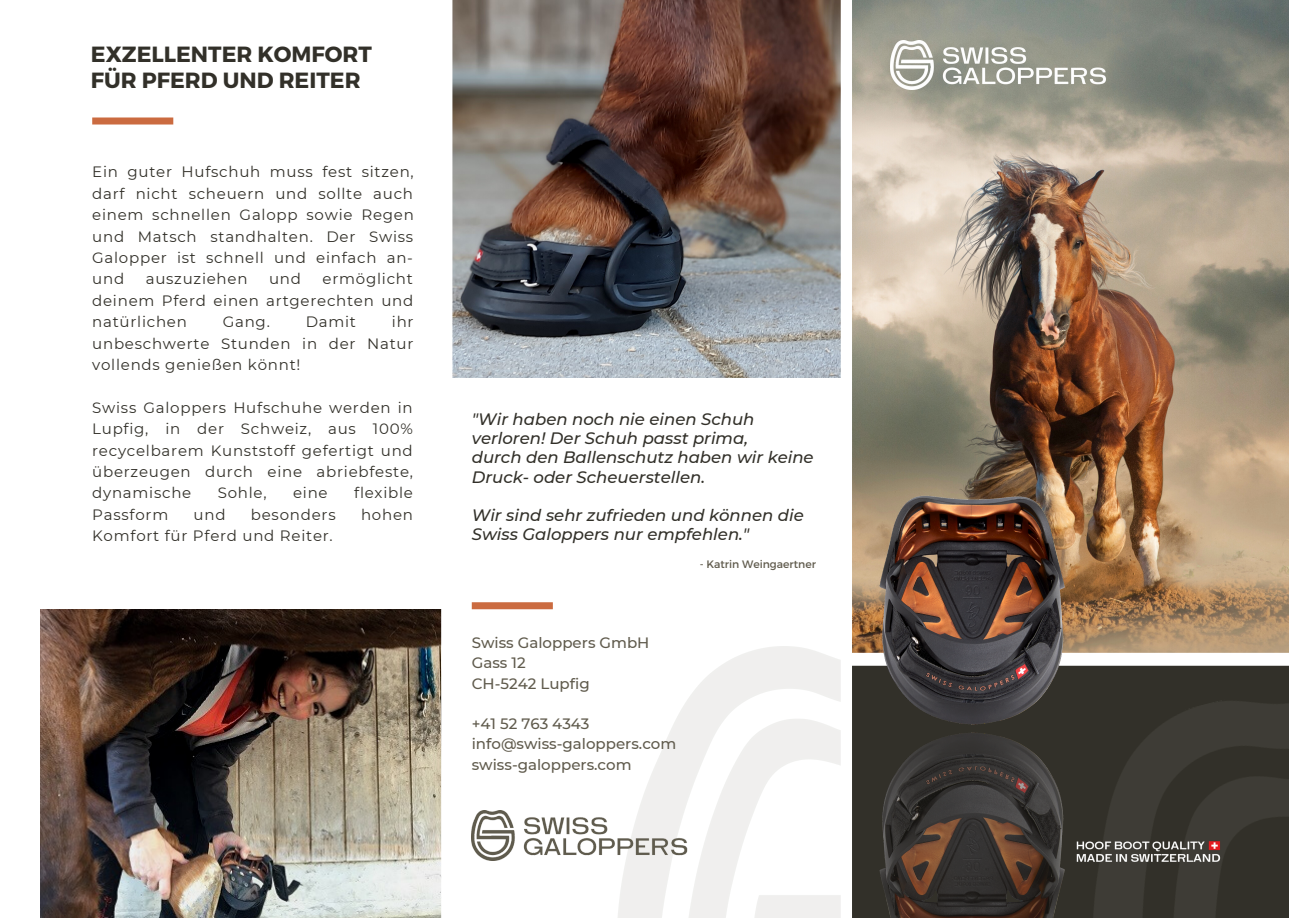
<style>
.page{position:relative;width:1289px;height:918px;background:#fff}
.page>*{position:absolute;margin:0;border:0;box-sizing:border-box;transform-origin:0 0}
.t1{font:700 21.9px/25.8px "Montserrat";color:#323029}
.t2{font:italic 500 16.5px/19.2px "Montserrat";color:#323029}
.t3{font:15px/21.5px "Montserrat";letter-spacing:.05em;color:#323029;text-align:justify}
.t4{font:500 15px "Montserrat";color:#605b4d}
.t5{font:10.8px "Montserrat";color:#605b4d}
</style>
<div class="page">
<img style="left:852px;top:0;width:436px;height:598px">
<img style="left:1120px;top:598px;width:168px;height:320px">
<svg style="left:1120px;top:653px;width:168px;height:13px"></svg>
<img style="left:822px;top:466px;width:298px;height:228px">
<img style="left:1120px;top:836px;width:100px;height:34px">
<img style="left:822px;top:694px;width:298px;height:224px">
<svg style="left:92px;top:118px;width:81px;height:7px"></svg>
<svg style="left:471px;top:602px;width:81px;height:7px"></svg>
<img style="left:471px;top:811px;width:217px;height:49px">
<img style="left:41px;top:610px;width:400px;height:308px">
<img style="left:452px;top:0;width:388px;height:378px">
<div style="left:840px;top:0;width:11px;height:918px;background:#fff"></div>
<img style="left:890px;top:40px;width:215px;height:50px">
<p class="t1" style="left:91px;top:40px;width:282px">EXZELLENTER KOMFORT<br>FÜR PFERD UND REITER</p>
<p class="t3" style="left:92px;top:161px;width:323px">Ein guter Hufschuh muss fest sitzen, darf nicht scheuern und sollte auch einem schnellen Galopp sowie Regen und Matsch standhalten. Der Swiss Galopper ist schnell und einfach an&shy;und</p>
<p class="t3" style="left:92px;top:268px;width:322px;text-indent:230px">ermöglicht deinem Pferd einen artgerechten und natürlichen</p>
<p class="t3" style="left:146px;top:268px;width:103px">auszuziehen</p>
<p class="t3" style="left:269px;top:268px;width:33px">und</p>
<p class="t3" style="left:92px;top:311px;width:323px;text-indent:300px">ihr unbeschwerte Stunden in der Natur vollends genießen könnt!</p>
<p class="t3" style="left:92px;top:397px;width:322px">Swiss Galoppers Hufschuhe werden in Lupfig, in der Schweiz, aus 100% recycelbarem Kunststoff gefertigt und überzeugen durch eine abriebfeste, dynamische</p>
<p class="t3" style="left:223px;top:311px;width:49px">Gang.</p>
<p class="t3" style="left:306px;top:311px;width:52px">Damit</p>
<p class="t3" style="left:218px;top:482px;width:50px">Sohle,</p>
<p class="t3" style="left:293px;top:482px;width:36px">eine</p>
<p class="t3" style="left:354px;top:482px;width:60px">flexible</p>
<p class="t3" style="left:92px;top:504px;width:77px">Passform</p>
<p class="t3" style="left:193px;top:504px;width:33px">und</p>
<p class="t3" style="left:251px;top:504px;width:86px">besonders</p>
<p class="t3" style="left:361px;top:504px;width:53px">hohen</p>
<p class="t3" style="left:92px;top:525px;width:242px">Komfort für Pferd und Reiter.</p>
<p class="t2" style="left:471px;top:410px;width:284px">"Wir haben noch nie einen Schuh verloren! Der Schuh passt prima,</p>
<p class="t2" style="left:471px;top:448px;width:343px">durch den Ballenschutz haben wir keine<br>Druck- oder Scheuerstellen.</p>
<p class="t2" style="left:471px;top:505px;width:333px">Wir sind sehr zufrieden und können die<br>Swiss Galoppers nur empfehlen."</p>
<p class="t5" style="left:699px;top:557px;width:118px">- Katrin Weingaertner</p>
<p class="t4" style="left:471px;top:634px;width:179px">Swiss Galoppers GmbH</p>
<p class="t4" style="left:471px;top:654px;width:55px">Gass 12</p>
<p class="t4" style="left:471px;top:674px;width:119px">CH-5242 Lupfig</p>
<p class="t4" style="left:471px;top:715px;width:119px">+41 52 763 4343</p>
<p class="t4" style="left:471px;top:735px;width:206px">info@swiss-galoppers.com</p>
<p class="t4" style="left:471px;top:755px;width:161px">swiss-galoppers.com</p>
</div>
